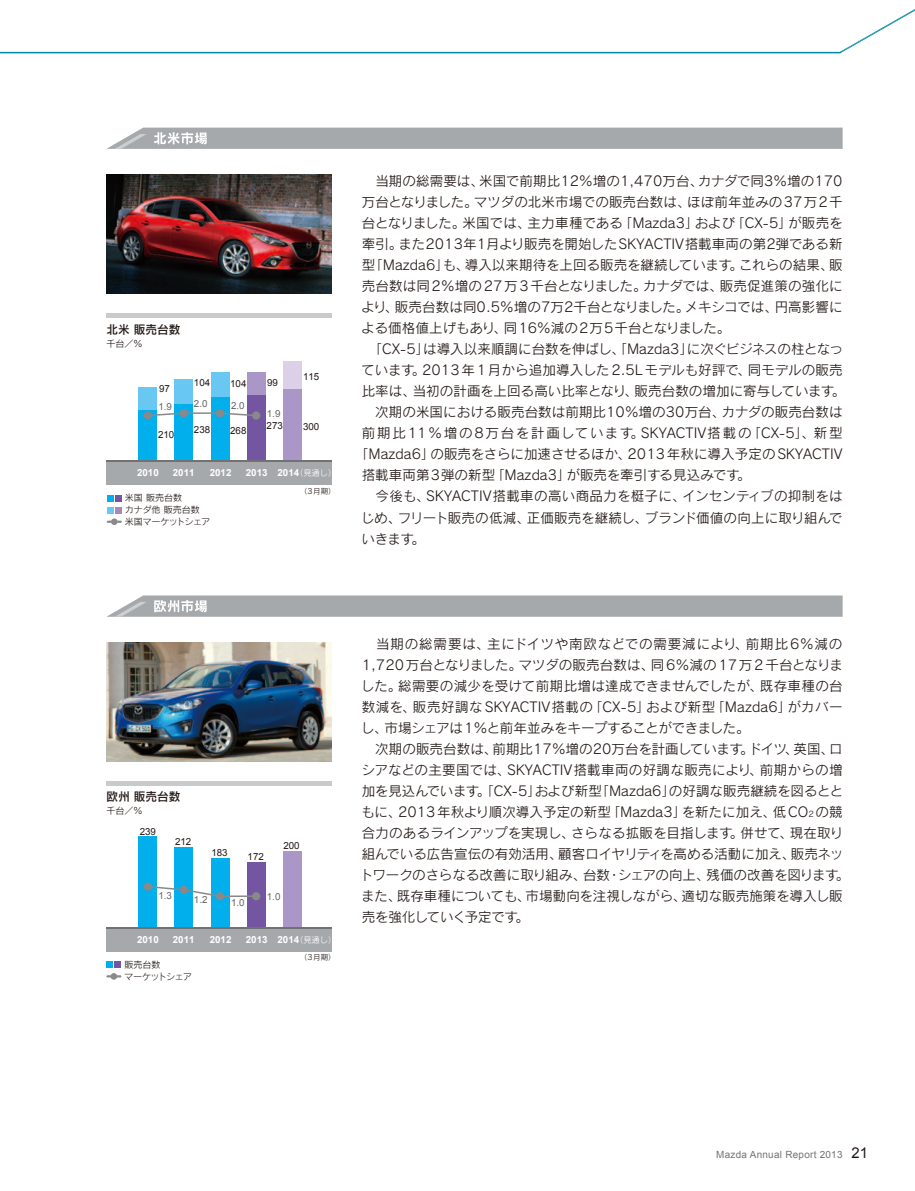
<style>
.page{position:relative;width:915px;height:1191px;background:#fff}
.page>*{position:absolute;margin:0;border:0;box-sizing:border-box;transform-origin:0 0}
.t1{font:13.5px/21px "Rodin Pro N M";letter-spacing:.005em;color:#231916}
.t2{font:13.5px "Rodin Pro N M";letter-spacing:.1em;color:#231916}
.t3{font:13.5px "Rodin Pro N M";letter-spacing:.03em;color:#231916}
.t4{font:13.5px "Rodin Pro N B";color:#fff}
.t5{font:12px "Rodin Pro N DB";color:#231916}
.t6{font:9.9px "Arial";letter-spacing:.025em;color:#727272}
.t7{font:700 9.75px "Arial";color:#fff}
.t8{font:9.75px "Arial";color:#231916}
.t9{font:9.75px "Arial";color:#666565}
.t10{font:9px/12px "Rodin Pro N M";color:#231916}
.t11{font:9px/12px "Rodin Pro N M";letter-spacing:-.035em;color:#231916}
.t12{font:7.5px "Rodin Pro N M";letter-spacing:.035em;color:#231916}
.s1{font-family:"Rodin Pro N M";font-weight:400;font-size:8.25px}
.s2{font-size:7.95px}
.s3{font-size:14.85px;color:#231916}
</style>
<div class="page">
<img style="left:106px;top:642px;width:226px;height:119px">
<img style="left:106px;top:174px;width:226px;height:119px">
<div style="left:106px;top:461px;width:226px;height:24px;background:#a5a9ab"></div>
<div style="left:138px;top:387px;width:19px;height:24px;background:#68c8f2"></div>
<div style="left:174px;top:379px;width:19px;height:25px;background:#68c8f2"></div>
<div style="left:210px;top:372px;width:19px;height:25px;background:#68c8f2"></div>
<div style="left:247px;top:372px;width:18px;height:23px;background:#ab97c7"></div>
<div style="left:283px;top:361px;width:18px;height:28px;background:#dbd0e7"></div>
<div style="left:138px;top:411px;width:19px;height:50px;background:#00afec"></div>
<div style="left:174px;top:404px;width:19px;height:57px;background:#00afec"></div>
<div style="left:210px;top:397px;width:19px;height:64px;background:#00afec"></div>
<div style="left:247px;top:395px;width:18px;height:66px;background:#7355a1"></div>
<div style="left:283px;top:389px;width:18px;height:72px;background:#ab97c7"></div>
<svg style="left:152px;top:412px;width:29px;height:4px"></svg>
<hr style="left:183px;top:412px;width:38px;height:2px;background:#898989">
<svg style="left:223px;top:412px;width:29px;height:4px"></svg>
<div style="left:144px;top:411px;width:8px;height:9px;background:#898989;border-radius:50%"></div>
<div style="left:180px;top:409px;width:8px;height:8px;background:#898989;border-radius:50%"></div>
<div style="left:216px;top:409px;width:8px;height:8px;background:#898989;border-radius:50%"></div>
<div style="left:252px;top:411px;width:8px;height:9px;background:#898989;border-radius:50%"></div>
<hr style="left:106px;top:460px;width:226px;height:2px;background:#727272">
<div style="left:115px;top:495px;width:7px;height:6px;background:#7355a1"></div>
<div style="left:107px;top:495px;width:7px;height:6px;background:#00afec"></div>
<div style="left:115px;top:507px;width:7px;height:6px;background:#a688bd"></div>
<div style="left:107px;top:507px;width:7px;height:6px;background:#68c8f2"></div>
<hr style="left:107px;top:520px;width:15px;height:3px;background:#898989">
<div style="left:111px;top:518px;width:6px;height:7px;background:#898989;border-radius:50%"></div>
<div style="left:106px;top:928px;width:226px;height:24px;background:#a5a9ab"></div>
<div style="left:138px;top:836px;width:19px;height:92px;background:#00afec"></div>
<div style="left:174px;top:846px;width:19px;height:82px;background:#00afec"></div>
<div style="left:210px;top:858px;width:19px;height:70px;background:#00afec"></div>
<div style="left:247px;top:862px;width:18px;height:66px;background:#7355a1"></div>
<div style="left:283px;top:851px;width:18px;height:77px;background:#ab97c7"></div>
<svg style="left:147px;top:886px;width:71px;height:11px"></svg>
<hr style="left:219px;top:895px;width:38px;height:2px;background:#898989">
<div style="left:144px;top:882px;width:8px;height:8px;background:#898989;border-radius:50%"></div>
<div style="left:180px;top:885px;width:8px;height:9px;background:#898989;border-radius:50%"></div>
<div style="left:216px;top:892px;width:8px;height:8px;background:#898989;border-radius:50%"></div>
<div style="left:252px;top:892px;width:8px;height:8px;background:#898989;border-radius:50%"></div>
<hr style="left:106px;top:927px;width:226px;height:2px;background:#727272">
<div style="left:114px;top:961px;width:7px;height:7px;background:#7355a1"></div>
<div style="left:106px;top:961px;width:7px;height:7px;background:#00afec"></div>
<svg style="left:106px;top:973px;width:15px;height:6px"></svg>
<hr style="left:106px;top:314px;width:226px;height:4px;background:#c9cacb">
<hr style="left:106px;top:782px;width:226px;height:4px;background:#c9cacb">
<svg style="left:107px;top:128px;width:735px;height:21px;background:#a8abad"></svg>
<svg style="left:107px;top:595px;width:735px;height:22px;background:#aaaeb0"></svg>
<svg style="left:154px;top:132px;width:53px;height:12px"></svg>
<div style="left:154px;top:600px;width:53px;height:12px;background:#a5a9ab"></div>
<svg style="left:0;top:51px;width:841px;height:3px;background:#80c3d0"></svg>
<svg style="left:838px;top:9px;width:76px;height:44px"></svg>
<p class="t5" style="left:106px;top:321px;width:75px">北米 販売台数</p>
<p class="t10" style="left:106px;top:337px;width:37px">千台／％</p>
<p class="t8" style="left:194px;top:377px;width:18px">104</p>
<p class="t8" style="left:194px;top:423px;width:18px">238</p>
<p class="t8" style="left:230px;top:377px;width:18px">104</p>
<p class="t8" style="left:230px;top:424px;width:18px">268</p>
<p class="t8" style="left:159px;top:382px;width:12px">97</p>
<p class="t8" style="left:158px;top:428px;width:18px">210</p>
<p class="t9" style="left:158px;top:400px;width:15px">1.9</p>
<p class="t9" style="left:194px;top:397px;width:15px">2.0</p>
<p class="t9" style="left:231px;top:399px;width:15px">2.0</p>
<p class="t8" style="left:267px;top:376px;width:12px">99</p>
<p class="t8" style="left:266px;top:419px;width:18px">273</p>
<p class="t9" style="left:267px;top:407px;width:15px">1.9</p>
<p class="t8" style="left:303px;top:370px;width:18px">115</p>
<p class="t8" style="left:303px;top:420px;width:18px">300</p>
<p class="t7" style="left:137px;top:466px;width:23px">2010</p>
<p class="t7" style="left:173px;top:466px;width:23px">2011</p>
<p class="t7" style="left:210px;top:466px;width:23px">2012</p>
<p class="t7" style="left:246px;top:466px;width:92px">2013 2014<span class="s1">（見通し）</span></p>
<p class="t10" style="left:125px;top:491px;width:87px">米国 販売台数<br>カナダ他 販売台数米国マーケットシェア</p>
<p class="t4" style="left:153px;top:597px;width:56px">欧州市場</p>
<p class="t12" style="left:300px;top:486px;width:37px">（3月期）</p>
<p class="t5" style="left:106px;top:788px;width:75px">欧州 販売台数</p>
<p class="t10" style="left:106px;top:804px;width:37px">千台／％</p>
<p class="t8" style="left:140px;top:824px;width:18px">239</p>
<p class="t8" style="left:175px;top:834px;width:18px">212</p>
<p class="t8" style="left:211px;top:846px;width:18px">183</p>
<p class="t8" style="left:247px;top:850px;width:18px">172</p>
<p class="t8" style="left:283px;top:839px;width:18px">200</p>
<p class="t9" style="left:158px;top:889px;width:15px">1.3</p>
<p class="t9" style="left:194px;top:893px;width:15px">1.2</p>
<p class="t9" style="left:231px;top:896px;width:15px">1.0</p>
<p class="t9" style="left:267px;top:890px;width:15px">1.0</p>
<p class="t7" style="left:137px;top:933px;width:23px">2010</p>
<p class="t7" style="left:173px;top:933px;width:23px">2011</p>
<p class="t7" style="left:210px;top:933px;width:23px">2012</p>
<p class="t7" style="left:246px;top:933px;width:92px">2013 2014<span class="s1">（見通し）</span></p>
<p class="t11" style="left:124px;top:958px;width:69px">販売台数<br>マーケットシェア</p>
<p class="t12" style="left:300px;top:952px;width:37px">（3月期）</p>
<p class="t1" style="left:361px;top:170px;width:482px">　当期の総需要は、米国で前期比12％増の1,470万台、カナダで同3％増の170</p>
<p class="t1" style="left:361px;top:191px;width:482px">万台となりました。マツダの北米市場での販売台数は、ほぼ前年並みの37万2千</p>
<p class="t1" style="left:361px;top:212px;width:482px">台となりました。米国では、主力車種である「Mazda3」および「CX-5」が販売を</p>
<p class="t1" style="left:361px;top:233px;width:482px">牽引。また2013年1月より販売を開始したSKYACTIV搭載車両の第2弾である新</p>
<p class="t1" style="left:361px;top:254px;width:482px">型「Mazda6」も、導入以来期待を上回る販売を継続しています。これらの結果、販</p>
<p class="t1" style="left:361px;top:275px;width:482px">売台数は同2％増の27万3千台となりました。カナダでは、販売促進策の強化に</p>
<p class="t1" style="left:361px;top:296px;width:483px">より、販売台数は同0.5％増の7万2千台となりました。メキシコでは、円高影響に</p>
<p class="t1" style="left:361px;top:317px;width:371px">よる価格値上げもあり、同16％減の2万5千台となりました。</p>
<p class="t1" style="left:361px;top:338px;width:482px">　「CX-5」は導入以来順調に台数を伸ばし、「Mazda3」に次ぐビジネスの柱となっ</p>
<p class="t1" style="left:361px;top:359px;width:482px">ています。2013年1月から追加導入した2.5Lモデルも好評で、同モデルの販売</p>
<p class="t1" style="left:361px;top:380px;width:485px">比率は、当初の計画を上回る高い比率となり、販売台数の増加に寄与しています。</p>
<p class="t1" style="left:361px;top:401px;width:482px">　次期の米国における販売台数は前期比10％増の30万台、カナダの販売台数は</p>
<p class="t2" style="left:361px;top:424px;width:482px">前期比11％増の8万台を計画しています。SKYACTIV搭載の「CX-5」、新型</p>
<p class="t1" style="left:355px;top:443px;width:489px">「Mazda6」の販売をさらに加速させるほか、2013年秋に導入予定のSKYACTIV</p>
<p class="t1" style="left:361px;top:464px;width:390px">搭載車両第3弾の新型「Mazda3」が販売を牽引する見込みです。</p>
<p class="t3" style="left:361px;top:487px;width:482px">　今後も、SKYACTIV搭載車の高い商品力を梃子に、インセンティブの抑制をは</p>
<p class="t1" style="left:361px;top:506px;width:483px">じめ、フリート販売の低減、正価販売を継続し、ブランド価値の向上に取り組んで</p>
<p class="t1" style="left:361px;top:527px;width:65px">いきます。</p>
<p class="t1" style="left:359px;top:632px;width:491px">　当期の総需要は、主にドイツや南欧などでの需要減により、前期比6％減の1,720万台となりました。マツダの販売台数は、同6％減の17万2千台となりました。総需要の減少を受けて前期比増は達成できませんでしたが、既存車種の台数減を、販売好調な SKYACTIV搭載の「CX-5」および新型「Mazda6」がカバーし、市場シェアは1％と前年並みをキープすることができました。<br>　次期の販売台数は、前期比17％増の20万台を計画しています。ドイツ、英国、ロシアなどの主要国では、SKYACTIV搭載車両の好調な販売により、前期からの増加を見込んでいます。「CX-5」および新型「Mazda6」の好調な販売継続を図るとともに、2013年秋より順次導入予定の新型「Mazda3」を新たに加え、低 CO<span class="s2">2</span> の競合力のあるラインアップを実現し、さらなる拡販を目指します。併せて、現在取り組んでいる広告宣伝の有効活用、顧客ロイヤリティを高める活動に加え、販売ネットワークのさらなる改善に取り組み、台数・シェアの向上、残価の改善を図ります。また、既存車種についても、市場動向を注視しながら、適切な販売施策を導入し販売を強化していく予定です。</p>
<p class="t6" style="left:716px;top:1148px;width:153px">Mazda Annual Report 2013 <span class="s3">21</span></p>
</div>
